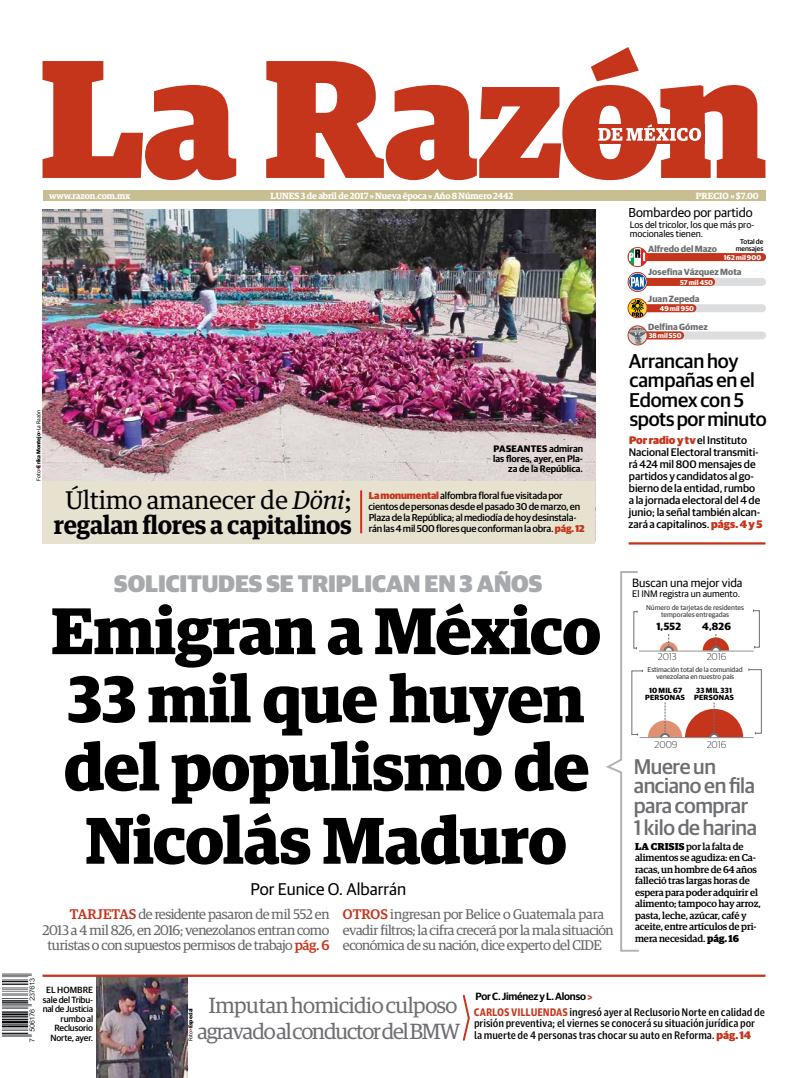
<style>
.page{position:relative;width:808px;height:1078px;background:#fff}
.page>*{position:absolute;margin:0;border:0;box-sizing:border-box;transform-origin:0 0}
.t1{font:700 66px/69.8px "Guardian Egyp";letter-spacing:-.015em;color:#000;text-align:center}
.t2{font:700 24.5px/25.3px "Guardian Text Egyp";letter-spacing:-.015em;color:#000;text-align:center}
.t3{font:900 24px "Guardian Sans";letter-spacing:-.005em;color:#a7a9ac}
.t4{font:22px/26.3px "Guardian Egyp";letter-spacing:-.035em;color:#6d6e71;text-align:center}
.t5{font:500 21.3px/20.4px "Guardian Sans";letter-spacing:-.02em;color:#6d6e71}
.t6{font:500 20px/19.3px "Guardian Sans";letter-spacing:-.01em;color:#000}
.t7{font:17px "Guardian Sans";color:#000}
.t8{font:14px/15.5px "Guardian Egyp";letter-spacing:-.03em;color:#636466}
.t9{font:13px "Guardian Sans";letter-spacing:-.005em;color:#000}
.t10{font:12px "Guardian Sans";color:#000}
.t11{font:500 11px/12px "Guardian Sans";color:#000}
.t12{font:500 11px/11.5px "Guardian Agate Sans D";letter-spacing:-.01em;color:#000}
.t13{font:600 10.5px "Guardian Sans";letter-spacing:-.025em;color:#000}
.t14{font:700 10.5px "Guardian Sans";letter-spacing:.015em;color:#000}
.t15{font:500 10px/11.5px "Guardian Egyp";letter-spacing:-.01em;color:#000}
.t16{font:500 10px/11px "Guardian Sans";letter-spacing:-.015em;color:#000}
.t17{font:300 10px "Guardian Sans";letter-spacing:-.005em;color:#4d4d4f}
.t18{font:9.5px/9px "Guardian Sans";color:#000}
.t19{font:600 9.5px/10px "Guardian Sans";color:#000;text-align:right}
.t20{font:500 9px/9.5px "Guardian Sans";letter-spacing:-.015em;color:#000;text-align:right}
.t21{font:600 9px "Guardian Egyp";letter-spacing:-.01em;color:#fff}
.t22{font:700 9px "Guardian Sans";letter-spacing:.005em;color:#6d6e71}
.t23{font:600 9px "Guardian Egyp";letter-spacing:.01em;color:#fff}
.t24{font:700 7.5px/7.5px "Guardian Sans";letter-spacing:.035em;color:#000;text-align:center}
.t25{font:500 7px/7px "Guardian Sans";letter-spacing:-.01em;color:#4d4d4f;text-align:center}
.t26{font:700 7px "Guardian Sans";letter-spacing:.01em;color:#fff}
.t27{font:500 7px/6.5px "Guardian Sans";letter-spacing:-.005em;color:#000;text-align:right}
.t28{font:700 5.5px "Guardian Sans";color:#000}
.s1{font-weight:400}
.s2{color:#c5351c}
.s3{font-weight:700}
.s4{font-weight:400;font-style:italic}
.s5{font-weight:900;color:#c5351c}
.s6{font-weight:900}
.s7{font-weight:500;color:#c5351c}
.s8{font-family:"Guardian Sans";font-weight:900;color:#c5351c}
.s9{font-family:"Guardian Agate Sans D";font-weight:900;color:#c5351c}
</style>
<div class="page">
<img style="left:3px;top:973px;width:32px;height:69px">
<svg style="left:43px;top:47px;width:722px;height:133px"></svg>
<div style="left:582px;top:124px;width:122px;height:19px;background:#c5351c"></div>
<svg style="left:598px;top:124px;width:103px;height:17px"></svg>
<div style="left:43px;top:191px;width:722px;height:10px;background:#c7be91"></div>
<svg style="left:462px;top:994px;width:8px;height:47px"></svg>
<div style="left:644px;top:278px;width:118px;height:8px;background:#dcddde"></div>
<div style="left:644px;top:304px;width:118px;height:8px;background:#dcddde"></div>
<div style="left:644px;top:331px;width:118px;height:8px;background:#dcddde"></div>
<img style="left:43px;top:210px;width:552px;height:270px">
<div style="left:43px;top:480px;width:552px;height:63px;background:#e7e2d0"></div>
<hr style="left:360px;top:490px;width:2px;height:43px;background:#c5351c">
<hr style="left:628px;top:542px;width:137px;height:2px;background:#c5351c">
<div style="left:644px;top:253px;width:118px;height:8px;background:#c5351c"></div>
<div style="left:644px;top:278px;width:67px;height:8px;background:#c5351c"></div>
<div style="left:644px;top:304px;width:48px;height:8px;background:#c5351c"></div>
<div style="left:644px;top:331px;width:36px;height:8px;background:#c5351c"></div>
<svg style="left:629px;top:247px;width:18px;height:19px"></svg>
<div style="left:627px;top:247px;width:21px;height:20px;border:1px solid #c5351c;border-radius:50%"></div>
<svg style="left:629px;top:272px;width:18px;height:19px"></svg>
<div style="left:627px;top:272px;width:21px;height:20px;border:1px solid #c5351c;border-radius:50%"></div>
<svg style="left:629px;top:298px;width:18px;height:20px"></svg>
<div style="left:627px;top:298px;width:21px;height:20px;border:1px solid #c5351c;border-radius:50%"></div>
<svg style="left:631px;top:327px;width:13px;height:18px"></svg>
<img style="left:628px;top:328px;width:19px;height:16px">
<div style="left:627px;top:325px;width:21px;height:20px;border:1px solid #c5351c;border-radius:50%"></div>
<svg style="left:606px;top:571px;width:156px;height:381px"></svg>
<hr style="left:640px;top:737px;width:114px;height:1px;background:#939598">
<img style="left:96px;top:976px;width:92px;height:101px">
<hr style="left:43px;top:974px;width:722px;height:2px;background:#c5351c">
<p class="t21" style="left:49px;top:190px;width:83px">www.razon.com.mx</p>
<p class="t21" style="left:271px;top:190px;width:244px">LUNES 3 de abril de 2017 » Nueva época » Año 8 Número 2442</p>
<p class="t23" style="left:696px;top:190px;width:64px">PRECIO » $7.00</p>
<p class="t28" style="left:34px;top:480px;width:72px;rotate:-90deg"><span class="s1">Foto</span><span class="s2">&gt;</span>Erika Montejo<span class="s2">&gt;</span><span class="s1">La Razón</span></p>
<p class="t19" style="left:493px;top:443px;width:91px"><span class="s3">PASEANTES</span> admiran las flores, ayer, en Pla&shy;za de la República.</p>
<h2 class="t2" style="left:54px;top:485px;width:300px"><span class="s1">Último amanecer de</span> <span class="s4">Döni</span><span class="s1">; </span>regalan flores a capitalinos</h2>
<p class="t16" style="left:368px;top:489px;width:218px"><span class="s5">La monumental</span> alfombra floral fue visitada por cientos de personas desde el pasado 30 de marzo, en Plaza de la República; al mediodía de hoy desinstala&shy;rán las 4 mil 500 flores que conforman la obra. <span class="s5">pág. 12</span></p>
<p class="t9" style="left:628px;top:203px;width:126px">Bombardeo por partido</p>
<p class="t22" style="left:648px;top:242px;width:70px">Alfredo del Mazo</p>
<p class="t22" style="left:648px;top:265px;width:95px">Josefina Vázquez Mota</p>
<p class="t22" style="left:648px;top:292px;width:53px">Juan Zepeda</p>
<p class="t22" style="left:648px;top:320px;width:61px">Delfina Gómez</p>
<p class="t18" style="left:630px;top:219px;width:126px">Los del tricolor, los que más pro&shy;mocionales tienen.</p>
<p class="t27" style="left:736px;top:238px;width:29px">Total de mensajes</p>
<p class="t26" style="left:724px;top:252px;width:39px">162 mil 900</p>
<p class="t26" style="left:680px;top:277px;width:34px">57 mil 450</p>
<p class="t26" style="left:660px;top:303px;width:36px">49 mil 950</p>
<p class="t26" style="left:649px;top:330px;width:34px">38 mil 550</p>
<h3 class="t6" style="left:629px;top:350px;width:139px">Arrancan hoy campañas en el<br>Edomex con 5 spots por minuto</h3>
<p class="t11" style="left:628px;top:433px;width:135px"><span class="s5">Por radio y tv</span> el Instituto<br>Nacional Electoral transmiti&shy;rá 424 mil 800 mensajes de partidos y candidatos al go&shy;bierno de la entidad, rumbo a la jornada electoral del 4 de junio; la señal también alcan&shy;zará a capitalinos. <span class="s5">págs. 4 y 5</span></p>
<h3 class="t3" style="left:114px;top:565px;width:429px">SOLICITUDES SE TRIPLICAN EN 3 AÑOS</h3>
<p class="t10" style="left:632px;top:574px;width:112px">Buscan una mejor vida</p>
<p class="t18" style="left:632px;top:588px;width:109px">El INM registra un aumento.</p>
<p class="t25" style="left:646px;top:603px;width:99px">Número de tarjetas de residentes temporales entregadas</p>
<h1 class="t1" style="left:51px;top:589px;width:551px">Emigran a México<br>33 mil que huyen del populismo de<br>Nicolás Maduro</h1>
<p class="t14" style="left:656px;top:618px;width:26px">1,552</p>
<p class="t14" style="left:702px;top:618px;width:30px">4,826</p>
<p class="t17" style="left:707px;top:650px;width:21px">2016</p>
<p class="t17" style="left:658px;top:650px;width:20px">2013</p>
<p class="t25" style="left:648px;top:665px;width:97px">Estimación total de la comunidad venezolana en nuestro país</p>
<p class="t24" style="left:645px;top:685px;width:41px">10 MIL 67<br>PERSONAS</p>
<p class="t24" style="left:694px;top:685px;width:41px;text-align:left">33 MIL 331<br>PERSONAS</p>
<p class="t17" style="left:655px;top:738px;width:24px">2009</p>
<p class="t17" style="left:707px;top:738px;width:21px">2016</p>
<h3 class="t5" style="left:634px;top:754px;width:125px">Muere un anciano en fila para comprar<br>1 kilo de harina</h3>
<p class="t15" style="left:635px;top:839px;width:127px"><span class="s6">LA CRISIS</span> por la falta de alimentos se agudiza: en Ca&shy;racas, un hombre de 64 años falleció tras largas horas de espera para poder adquirir el alimento; tampoco hay arroz, pasta, leche, azúcar, café y aceite, entre artículos de pri&shy;mera necesidad. <span class="s6">pág. 16</span></p>
<p class="t7" style="left:250px;top:877px;width:157px">Por Eunice O. Albarrán</p>
<p class="t8" style="left:343px;top:905px;width:272px"><span class="s7">OTROS</span> ingresan por Belice o Guatemala para evadir filtros; la cifra crecerá por la mala situación económica de su nación, dice experto del CIDE</p>
<p class="t8" style="left:43px;top:905px;width:289px;text-align:right"><span class="s7">TARJETAS</span> de residente pasaron de mil 552 en<br>2013 a 4 mil 826, en 2016; venezolanos entran como turistas o con supuestos permisos de trabajo <span class="s7">pág. 6</span></p>
<p class="t20" style="left:43px;top:984px;width:52px">EL HOMBRE sale del Tribu&shy;nal de Justicia rumbo al<br>Reclusorio<br>Norte, ayer.</p>
<h3 class="t4" style="left:198px;top:990px;width:264px">Imputan homicidio culposo agravado al conductor del BMW</h3>
<p class="t12" style="left:474px;top:1004px;width:292px"><span class="s5">CARLOS VILLUENDAS</span> ingresó ayer al Reclusorio Norte en calidad de prisión preventiva; el viernes se conocerá su situación jurídica por la muerte de 4 personas tras chocar su auto en Reforma. <span class="s8">pág. 14</span></p>
<p class="t13" style="left:476px;top:988px;width:119px">Por C. Jiménez y L. Alonso <span class="s9">&gt;</span></p>
<p class="t28" style="left:187px;top:1041px;width:35px;rotate:-90deg"><span class="s1">Foto</span><span class="s2">&gt;</span>Especial</p>
</div>
